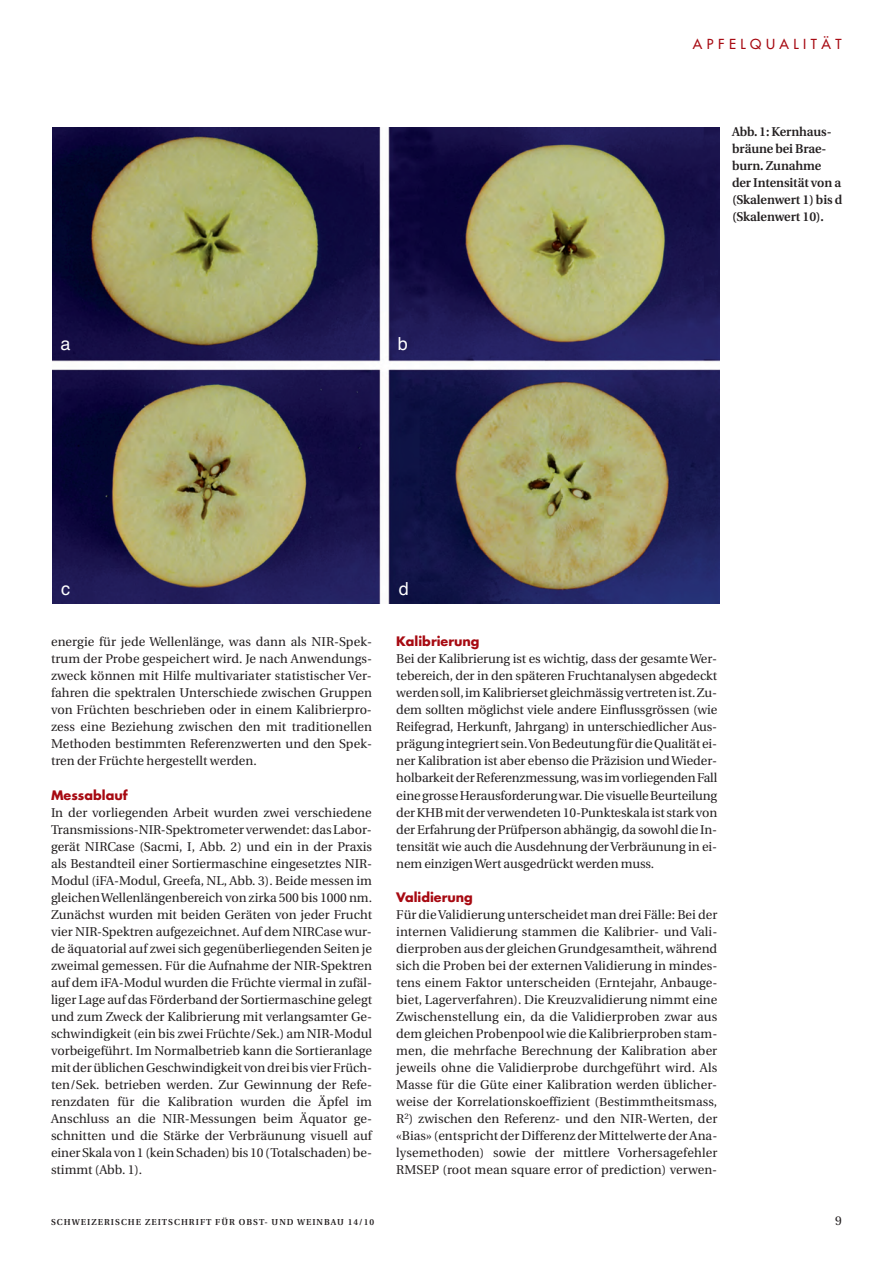
<style>
.page{position:relative;width:893px;height:1263px;background:#fff}
.page>*{position:absolute;margin:0;border:0;box-sizing:border-box;transform-origin:0 0}
.t1{font:18px "Helvetica";color:#fff}
.t2{font:13.5px "Futura";letter-spacing:.335em;color:#a70a12}
.t3{font:12.75px/17px "Utopia";color:#231f20;text-align:justify}
.t4{font:600 12.75px/17px "Utopia";letter-spacing:-.005em;color:#231f20}
.t5{font:700 12.75px "Futura";color:#a70a12}
.t6{font:600 8.7px "Utopia";letter-spacing:.115em;color:#231f20}
</style>
<div class="page">
<img style="left:52px;top:128px;width:667px;height:476px">
<p class="t2" style="left:693px;top:37px;width:150px">APFELQUALITÄT</p>
<h1 class="t1" style="left:60px;top:333px;width:12px">a</h1>
<h1 class="t1" style="left:398px;top:333px;width:12px">b</h1>
<p class="t4" style="left:732px;top:124px;width:112px">Abb. 1: Kernhaus&shy;bräune bei Brae&shy;burn. Zunahme der Intensität von a (Skalenwert 1) bis d (Skalenwert 10).</p>
<h1 class="t1" style="left:61px;top:578px;width:10px">c</h1>
<h1 class="t1" style="left:399px;top:578px;width:12px">d</h1>
<p class="t3" style="left:51px;top:635px;width:323px">energie für jede Wellenlänge, was dann als NIR-Spek&shy;trum der Probe gespeichert wird. Je nach Anwendungs&shy;zweck können mit Hilfe multivariater statistischer Ver&shy;fahren die spektralen Unterschiede zwischen Gruppen von Früchten beschrieben oder in einem Kalibrierpro&shy;zess eine Beziehung zwischen den mit traditionellen Methoden bestimmten Referenzwerten und den Spek&shy;tren der Früchte hergestellt werden.</p>
<p class="t5" style="left:51px;top:789px;width:78px">Messablauf</p>
<p class="t3" style="left:51px;top:805px;width:323px">In der vorliegenden Arbeit wurden zwei verschiedene Transmissions-NIR-Spektrometer verwendet: das Labor&shy;gerät NIRCase (Sacmi, I, Abb. 2) und ein in der Praxis als Bestandteil einer Sortiermaschine eingesetztes NIR-Modul (iFA-Modul, Greefa, NL, Abb. 3). Beide messen im gleichenWellenlängenbereich von zirka 500 bis 1000 nm.<br>Zunächst wurden mit beiden Geräten von jeder Frucht vier NIR-Spektren aufgezeichnet. Auf dem NIRCase wur&shy;de äquatorial auf zwei sich gegenüberliegenden Seiten je zweimal gemessen. Für die Aufnahme der NIR-Spektren auf dem iFA-Modul wurden die Früchte viermal in zufäl&shy;liger Lage auf das Förderband der Sortiermaschine gelegt und zum Zweck der Kalibrierung mit verlangsamter Ge&shy;schwindigkeit (ein bis zwei Früchte/Sek.) am NIR-Modul vorbeigeführt. Im Normalbetrieb kann die Sortieranlage mit der üblichen Geschwindigkeit von drei bis vier Früch&shy;ten/Sek. betrieben werden. Zur Gewinnung der Refe&shy;renzdaten für die Kalibration wurden die Äpfel im Anschluss an die NIR-Messungen beim Äquator ge&shy;schnitten und die Stärke der Verbräunung visuell auf einer Skala von 1 (kein Schaden) bis 10 (Totalschaden) be&shy;stimmt (Abb. 1).</p>
<p class="t5" style="left:396px;top:636px;width:85px">Kalibrierung</p>
<p class="t3" style="left:396px;top:652px;width:323px">Bei der Kalibrierung ist es wichtig, dass der gesamte Wer&shy;tebereich, der in den späteren Fruchtanalysen abgedeckt werden soll, im Kalibrierset gleichmässig vertreten ist. Zu&shy;dem sollten möglichst viele andere Einflussgrössen (wie Reifegrad, Herkunft, Jahrgang) in unterschiedlicher Aus&shy;prägung integriert sein.Von Bedeutung für die Qualität ei&shy;ner Kalibration ist aber ebenso die Präzision und Wieder&shy;holbarkeit der Referenzmessung, was im vorliegenden Fall eine grosse Herausforderung war. Die visuelle Beurteilung der KHB mit der verwendeten 10-Punkteskala ist stark von der Erfahrung der Prüfperson abhängig, da sowohl die In&shy;tensität wie auch die Ausdehnung der Verbräunung in ei&shy;nem einzigenWert ausgedrückt werden muss.</p>
<p class="t5" style="left:396px;top:891px;width:78px">Validierung</p>
<p class="t3" style="left:396px;top:907px;width:323px">Für dieValidierung unterscheidet man drei Fälle: Bei der internen Validierung stammen die Kalibrier- und Vali&shy;dierproben aus der gleichen Grundgesamtheit, während sich die Proben bei der externen Validierung in mindes&shy;tens einem Faktor unterscheiden (Erntejahr, Anbauge&shy;biet, Lagerverfahren). Die Kreuzvalidierung nimmt eine Zwischenstellung ein, da die Validierproben zwar aus dem gleichen Probenpool wie die Kalibrierproben stam&shy;men, die mehrfache Berechnung der Kalibration aber jeweils ohne die Validierprobe durchgeführt wird. Als Masse für die Güte einer Kalibration werden üblicher&shy;weise der Korrelationskoeffizient (Bestimmtheitsmass, R<sup>2</sup>) zwischen den Referenz- und den NIR-Werten, der «Bias» (entspricht der Differenz der Mittelwerte der Ana&shy;lysemethoden) sowie der mittlere Vorhersagefehler RMSEP (root mean square error of prediction) verwen-</p>
<p class="t6" style="left:51px;top:1218px;width:325px">SCHWEIZERISCHE ZEITSCHRIFT FÜR OBST- UND WEINBAU 14/10</p>
<p class="t3" style="left:835px;top:1213px;width:8px">9</p>
</div>
